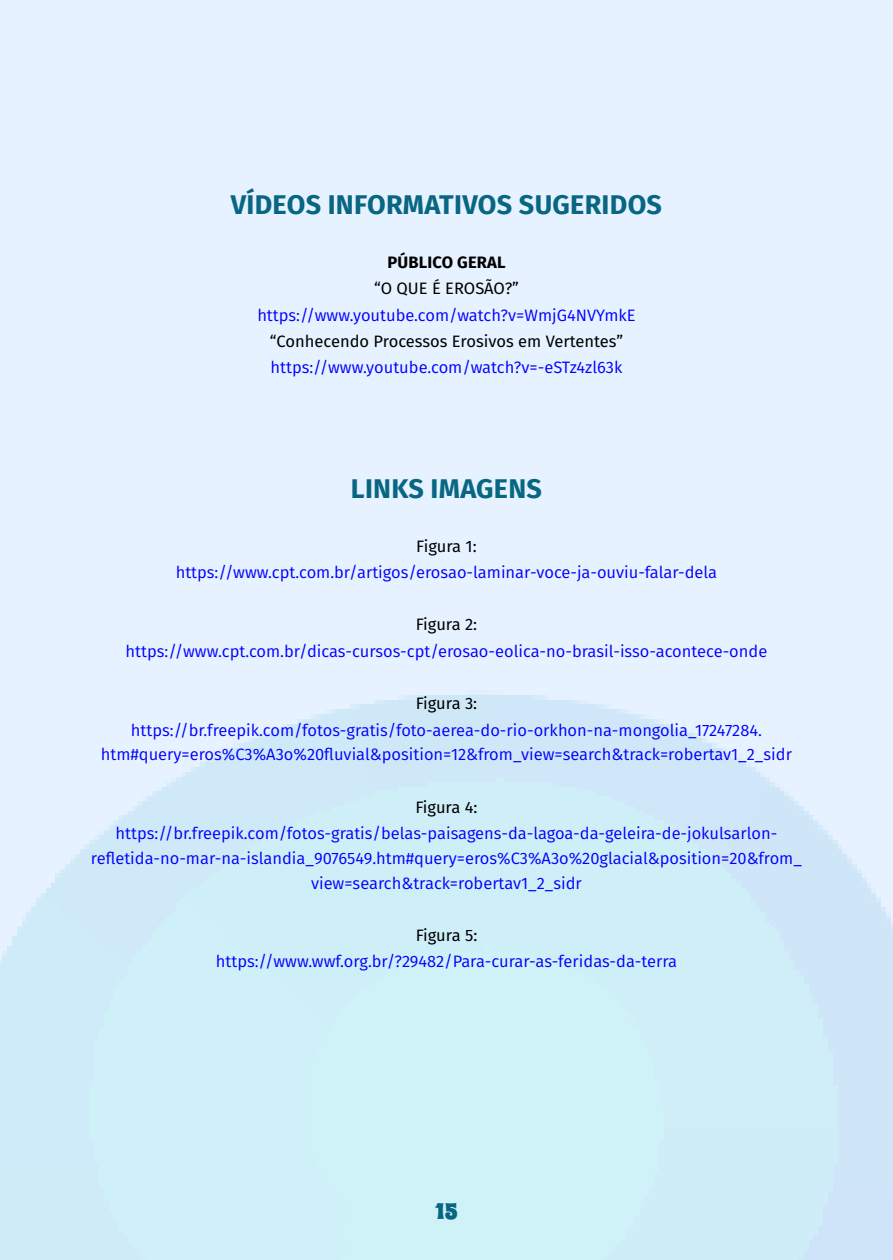
<style>
.page{position:relative;width:893px;height:1260px;background:#fff}
.page>*{position:absolute;margin:0;border:0;box-sizing:border-box;transform-origin:0 0}
.t1{font:700 27px "Fira Sans";letter-spacing:.01em;color:#086682}
.t2{font:22.5px "Spicy Rice";color:#086682}
.t3{font:16.5px/24.8px "Fira Sans";color:#00f;text-align:center}
.t4{font:16.5px "Fira Sans";color:#000}
.t5{font:700 16.5px "Fira Sans";letter-spacing:.01em;color:#000}
</style>
<div class="page">
<div style="left:0;top:0;width:892px;height:1260px;background:linear-gradient(to bottom,#edf3ff,#cdedf7)"></div>
<h1 class="t1" style="left:231px;top:182px;width:432px">VÍDEOS INFORMATIVOS SUGERIDOS</h1>
<p class="t5" style="left:387px;top:249px;width:120px">PÚBLICO GERAL</p>
<p class="t4" style="left:374px;top:276px;width:146px">“O QUE É EROSÃO?”</p>
<p class="t3" style="left:257px;top:302px;width:380px">https://www.youtube.com/watch?v=WmjG4NVYmkE</p>
<p class="t4" style="left:270px;top:329px;width:355px">“Conhecendo Processos Erosivos em Vertentes”</p>
<p class="t3" style="left:270px;top:355px;width:353px">https://www.youtube.com/watch?v=-eSTz4zl63k</p>
<h1 class="t1" style="left:351px;top:466px;width:193px">LINKS IMAGENS</h1>
<p class="t4" style="left:416px;top:534px;width:62px">Figura 1:</p>
<p class="t3" style="left:176px;top:559px;width:543px">https://www.cpt.com.br/artigos/erosao-laminar-voce-ja-ouviu-falar-dela</p>
<p class="t4" style="left:416px;top:612px;width:63px">Figura 2:</p>
<p class="t3" style="left:126px;top:638px;width:643px">https://www.cpt.com.br/dicas-cursos-cpt/erosao-eolica-no-brasil-isso-acontece-onde</p>
<p class="t4" style="left:415px;top:691px;width:63px">Figura 3:</p>
<p class="t3" style="left:101px;top:717px;width:692px">https://br.freepik.com/fotos-gratis/foto-aerea-do-rio-orkhon-na-mongolia_17247284. htm#query=eros%C3%A3o%20fluvial&amp;position=12&amp;from_view=search&amp;track=robertav1_2_sidr</p>
<p class="t4" style="left:415px;top:795px;width:64px">Figura 4:</p>
<p class="t3" style="left:91px;top:821px;width:712px">https://br.freepik.com/fotos-gratis/belas-paisagens-da-lagoa-da-geleira-de-jokulsarlon&shy;refletida-no-mar-na-islandia_9076549.htm#query=eros%C3%A3o%20glacial&amp;position=20&amp;from_ view=search&amp;track=robertav1_2_sidr</p>
<p class="t4" style="left:415px;top:923px;width:63px">Figura 5:</p>
<p class="t3" style="left:216px;top:949px;width:462px">https://www.wwf.org.br/?29482/Para-curar-as-feridas-da-terra</p>
<h2 class="t2" style="left:435px;top:1196px;width:24px">15</h2>
</div>
